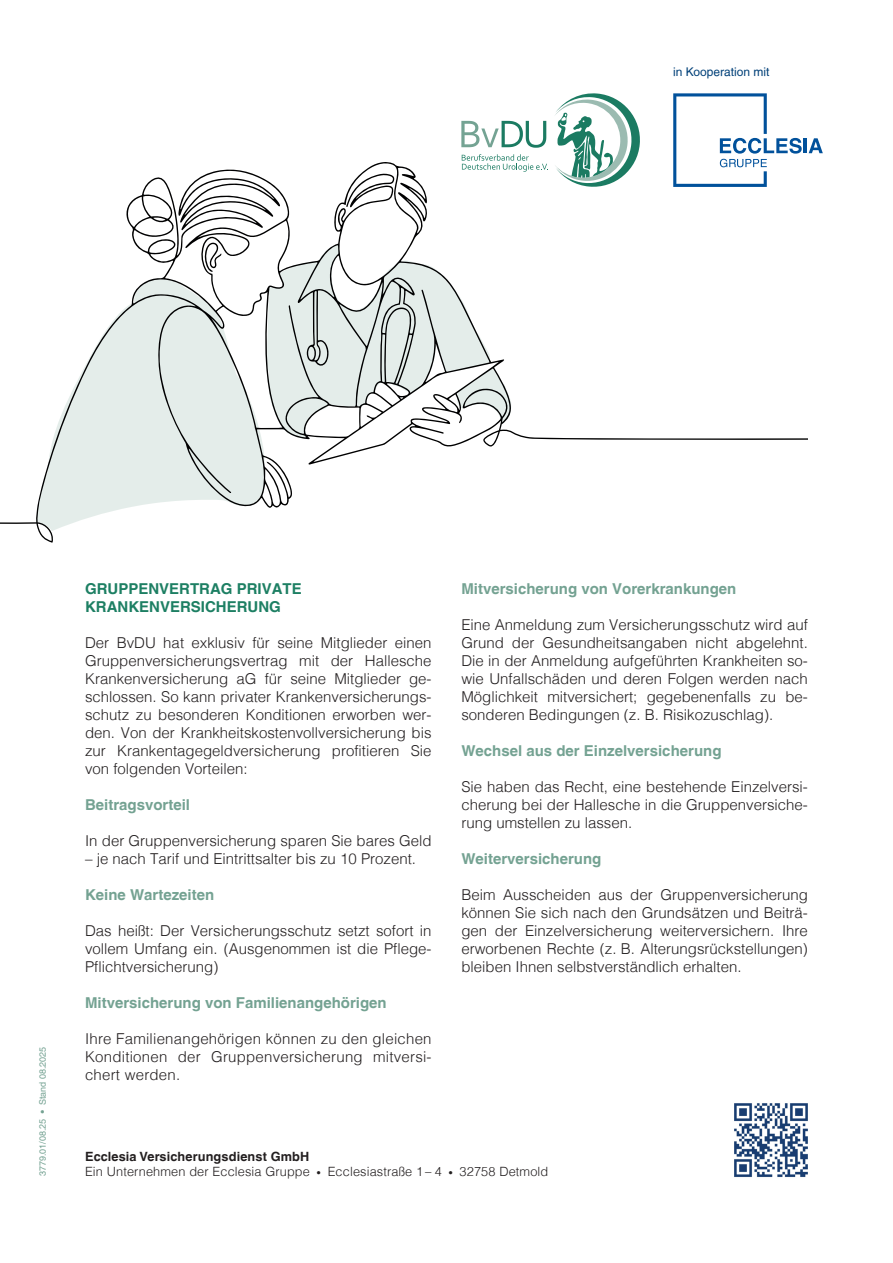
<style>
.page{position:relative;width:893px;height:1263px;background:#fff}
.page>*{position:absolute;margin:0;border:0;box-sizing:border-box;transform-origin:0 0}
.Fließtext{font:300 15px/18px "Helvetica LT";color:#231f20;text-align:justify}
.Zwischenüberschrift{font:700 15px "Helvetica LT";color:#74a292}
.UNFALLVERSICHERUNG{font:700 15px/18px "Helvetica LT";color:#1d7f63}
.t1{font:300 12.75px "Helvetica LT";letter-spacing:.01em;color:#231f20}
.t2{font:700 12.75px "Helvetica LT";letter-spacing:.01em;color:#231f20}
.t3{font:12px "Helvetica LT";color:#014078}
.t4{font:9px "Helvetica LT";color:#74a292}
.s1{font-family:"Arial"}
.s2{font-weight:300}
.s3{font-size:9px}
</style>
<div class="page">
<hr style="left:804px;top:138px;width:3px;height:15px;background:#01519b">
<svg style="left:809px;top:138px;width:14px;height:15px"></svg>
<svg style="left:673px;top:93px;width:129px;height:69px"></svg>
<svg style="left:461px;top:121px;width:85px;height:27px"></svg>
<svg style="left:555px;top:93px;width:85px;height:69px"></svg>
<svg style="left:462px;top:154px;width:67px;height:7px"></svg>
<img style="left:734px;top:1103px;width:74px;height:74px">
<svg style="left:0;top:162px;width:808px;height:381px"></svg>
<p class="t3" style="left:673px;top:65px;width:98px">in Kooperation mit</p>
<p class="t4" style="left:37px;top:1176px;width:131px;rotate:-90deg">3779.01/08<span class="s1">.25</span> <span class="s2">•</span> Stand 08.2025</p>
<p class="UNFALLVERSICHERUNG" style="left:85px;top:579px;width:218px">GRUPPENVERTRAG PRIVATE<br>KRANKENVERSICHERUNG</p>
<p class="Fließtext" style="left:85px;top:634px;width:348px">Der BvDU hat exklusiv für seine Mitglieder einen Gruppenversicherungsvertrag mit der Hallesche Krankenversicherung aG für seine Mitglieder ge&shy;schlossen. So kann privater Krankenversicherungs&shy;schutz zu besonderen Konditionen erworben wer&shy;den. Von der Krankheitskostenvollversicherung bis zur Krankentagegeldversicherung profitieren Sie von folgenden Vorteilen:</p>
<p class="Zwischenüberschrift" style="left:85px;top:796px;width:107px">Beitragsvorteil</p>
<p class="Fließtext" style="left:85px;top:832px;width:348px">In der Gruppenversicherung sparen Sie bares Geld</p>
<p class="Fließtext" style="left:85px;top:850px;width:332px">– je nach Tarif und Eintrittsalter bis zu 10 Prozent.</p>
<p class="Zwischenüberschrift" style="left:85px;top:886px;width:131px">Keine Wartezeiten</p>
<p class="Fließtext" style="left:85px;top:922px;width:348px">Das heißt: Der Versicherungsschutz setzt sofort in vollem Umfang ein. (Ausgenommen ist die Pflege-Pflichtversicherung)</p>
<p class="Zwischenüberschrift" style="left:85px;top:994px;width:303px">Mitversicherung von Familienangehörigen</p>
<p class="Fließtext" style="left:85px;top:1030px;width:348px">Ihre Familienangehörigen können zu den gleichen Konditionen der Gruppenversicherung mitversi&shy;chert werden.</p>
<p class="t2" style="left:85px;top:1149px;width:226px">Ecclesia Versicherungsdienst GmbH</p>
<p class="Zwischenüberschrift" style="left:461px;top:580px;width:277px">Mitversicherung von Vorerkrankungen</p>
<p class="Fließtext" style="left:461px;top:616px;width:348px">Eine Anmeldung zum Versicherungsschutz wird auf Grund der Gesundheitsangaben nicht abgelehnt.<br>Die in der Anmeldung aufgeführten Krankheiten so&shy;wie Unfallschäden und deren Folgen werden nach Möglichkeit mitversichert; gegebenenfalls zu be&shy;sonderen Bedingungen (z. B. Risikozuschlag).</p>
<p class="Zwischenüberschrift" style="left:461px;top:742px;width:262px">Wechsel aus der Einzelversicherung</p>
<p class="Fließtext" style="left:461px;top:778px;width:348px">Sie haben das Recht, eine bestehende Einzelversi&shy;cherung bei der Hallesche in die Gruppenversiche&shy;rung umstellen zu lassen.</p>
<p class="Zwischenüberschrift" style="left:461px;top:850px;width:142px">Weiterversicherung</p>
<p class="Fließtext" style="left:461px;top:886px;width:348px">Beim Ausscheiden aus der Gruppenversicherung können Sie sich nach den Grundsätzen und Beiträ&shy;gen der Einzelversicherung weiterversichern. Ihre erworbenen Rechte (z. B. Alterungsrückstellungen) bleiben Ihnen selbstverständlich erhalten.</p>
<p class="t1" style="left:85px;top:1164px;width:465px">Ein Unternehmen der Ecclesia Gruppe <span class="s3">•</span> Ecclesiastraße 1 – 4 <span class="s3">•</span> 32758 Detmold</p>
</div>
